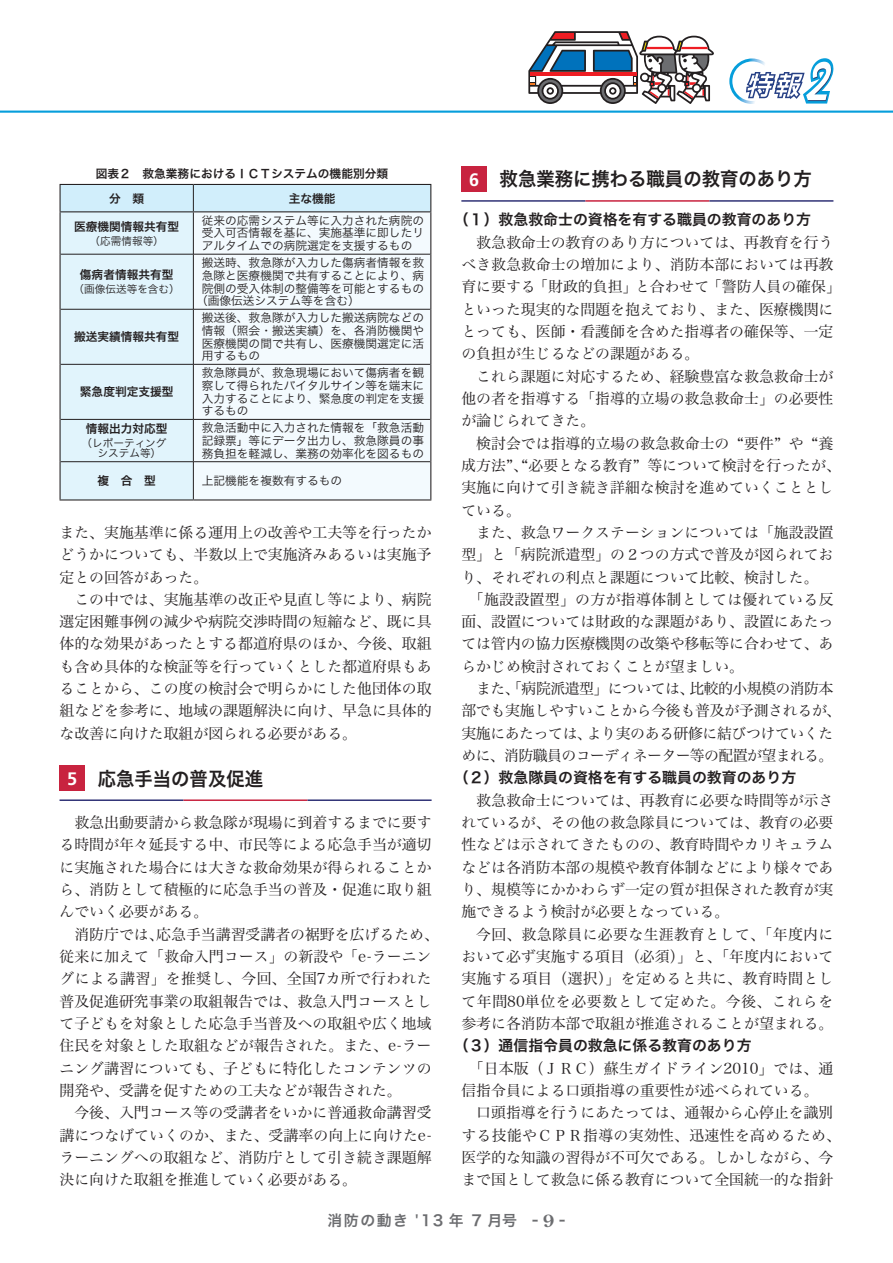
<style>
.page{position:relative;width:893px;height:1263px;background:#fff}
.page>*{position:absolute;margin:0;border:0;box-sizing:border-box;transform-origin:0 0}
.t1{font:19.2px "Hira Kaku Pro N W6";color:#231f20;scale:.96 1}
.t2{font:14.85px/22.4px "Hira Min Pro N W3";color:#231f20;text-align:justify}
.t3{font:14.85px "Hira Kaku Pro N W6";color:#231f20}
.t4{font:14.85px "Hira Min Pro N W3";letter-spacing:-.035em;color:#231f20}
.t5{font:14.85px "Hira Min Pro N W3";letter-spacing:-.02em;color:#231f20}
.t6{font:14.85px "Hira Min Pro N W3";letter-spacing:-.025em;color:#231f20}
.t7{font:14.85px "Hira Min Pro N W3";letter-spacing:-.04em;color:#231f20}
.t8{font:14.85px "Hira Min Pro N W3";letter-spacing:.025em;color:#231f20}
.t9{font:14.85px "Hira Min Pro N W3";letter-spacing:.02em;color:#231f20}
.t10{font:14.85px "Hira Kaku Pro W6";letter-spacing:.1em;color:#6c6d70}
.t11{font:11.7px/12.8px "Hira Kaku Pro N W3";color:#231f20;text-align:justify}
.t12{font:11.7px "Hira Kaku Pro N W6";color:#231f20}
.t13{font:10.65px/10.6px "Hira Kaku Pro N W3";color:#231f20}
.s1{font-family:"Frutiger";font-weight:700;font-size:18px;color:#fff}
.s2{font-family:"Century Old Style Std";font-weight:700;font-size:16.95px}
</style>
<div class="page">
<hr style="left:60px;top:799px;width:124px;height:2px;background:#303276">
<hr style="left:184px;top:799px;width:124px;height:2px;background:#c8233f">
<hr style="left:308px;top:799px;width:124px;height:2px;background:#303276">
<div style="left:60px;top:765px;width:25px;height:26px;background:#c8233f"></div>
<hr style="left:461px;top:200px;width:124px;height:2px;background:#303276">
<hr style="left:585px;top:200px;width:124px;height:2px;background:#c8233f">
<hr style="left:709px;top:200px;width:124px;height:2px;background:#303276">
<div style="left:461px;top:166px;width:26px;height:26px;background:#c8233f"></div>
<svg style="left:729px;top:58px;width:105px;height:46px"></svg>
<svg style="left:60px;top:184px;width:371px;height:315px"></svg>
<hr style="left:60px;top:212px;width:1px;height:42px;background:#231f20">
<hr style="left:430px;top:212px;width:1px;height:42px;background:#231f20">
<hr style="left:60px;top:254px;width:1px;height:55px;background:#231f20">
<hr style="left:430px;top:254px;width:1px;height:55px;background:#231f20">
<hr style="left:60px;top:309px;width:1px;height:55px;background:#231f20">
<hr style="left:430px;top:309px;width:1px;height:55px;background:#231f20">
<hr style="left:60px;top:364px;width:1px;height:55px;background:#231f20">
<hr style="left:430px;top:364px;width:1px;height:55px;background:#231f20">
<hr style="left:60px;top:419px;width:1px;height:43px;background:#231f20">
<hr style="left:430px;top:419px;width:1px;height:43px;background:#231f20">
<hr style="left:60px;top:462px;width:1px;height:37px;background:#231f20">
<hr style="left:430px;top:462px;width:1px;height:37px;background:#231f20">
<hr style="left:60px;top:499px;width:133px;height:1px;background:#231f20">
<hr style="left:193px;top:499px;width:238px;height:1px;background:#231f20">
<svg style="left:528px;top:31px;width:186px;height:73px"></svg>
<hr style="left:0;top:111px;width:893px;height:2px;background:#069edb">
<p class="t12" style="left:96px;top:163px;width:294px">図表２　救急業務におけるＩＣＴシステムの機能別分類</p>
<p class="t12" style="left:109px;top:188px;width:37px">分　類</p>
<p class="t12" style="left:289px;top:188px;width:48px">主な機能</p>
<p class="t12" style="left:74px;top:216px;width:107px">医療機関情報共有型</p>
<p class="t13" style="left:90px;top:234px;width:76px">（応需情報等）</p>
<p class="t11" style="left:202px;top:213px;width:224px">従来の応需システム等に入力された病院の受入可否情報を基に、実施基準に即したリアルタイムでの病院選定を支援するもの</p>
<p class="t12" style="left:80px;top:264px;width:95px">傷病者情報共有型</p>
<p class="t13" style="left:74px;top:283px;width:108px">（画像伝送等を含む）</p>
<p class="t12" style="left:74px;top:326px;width:107px">搬送実績情報共有型</p>
<p class="t12" style="left:80px;top:381px;width:95px">緊急度判定支援型</p>
<p class="t12" style="left:86px;top:418px;width:83px">情報出力対応型</p>
<p class="t13" style="left:97px;top:437px;width:71px;text-indent:-16px">（レポーティングシステム等）</p>
<p class="t11" style="left:202px;top:255px;width:224px">搬送時、救急隊が入力した傷病者情報を救</p>
<p class="t11" style="left:202px;top:268px;width:224px">急隊と医療機関で共有することにより、病</p>
<p class="t11" style="left:202px;top:281px;width:224px">院側の受入体制の整備等を可能とするもの</p>
<p class="t11" style="left:196px;top:294px;width:165px">（画像伝送システム等を含む）</p>
<p class="t11" style="left:202px;top:310px;width:224px">搬送後、救急隊が入力した搬送病院などの情報（照会・搬送実績）を、各消防機関や医療機関の間で共有し、医療機関選定に活用するもの</p>
<p class="t11" style="left:202px;top:366px;width:224px">救急隊員が、救急現場において傷病者を観察して得られたバイタルサイン等を端末に入力することにより、緊急度の判定を支援するもの</p>
<p class="t11" style="left:202px;top:421px;width:224px">救急活動中に入力された情報を「救急活動記録票」等にデータ出力し、救急隊員の事務負担を軽減し、業務の効率化を図るもの</p>
<p class="t12" style="left:97px;top:470px;width:60px">複　合　型</p>
<p class="t11" style="left:202px;top:474px;width:142px">上記機能を複数有するもの</p>
<p class="t2" style="left:60px;top:520px;width:374px">また、実施基準に係る運用上の改善や工夫等を行ったかどうかについても、半数以上で実施済みあるいは実施予定との回答があった。</p>
<p class="t2" style="left:60px;top:587px;width:374px;text-indent:15px">この中では、実施基準の改正や見直し等により、病院選定困難事例の減少や病院交渉時間の短縮など、既に具体的な効果があったとする都道府県のほか、今後、取組も含め具体的な検証等を行っていくとした都道府県もあることから、この度の検討会で明らかにした他団体の取組などを参考に、地域の課題解決に向け、早急に具体的な改善に向けた取組が図られる必要がある。</p>
<p class="t1" style="left:67px;top:761px;width:206px"><span class="s1">5</span> 応急手当の普及促進</p>
<p class="t2" style="left:60px;top:810px;width:374px;text-indent:15px">救急出動要請から救急隊が現場に到着するまでに要する時間が年々延長する中、市民等による応急手当が適切に実施された場合には大きな救命効果が得られることから、消防として積極的に応急手当の普及・促進に取り組んでいく必要がある。</p>
<p class="t2" style="left:60px;top:922px;width:381px;text-align:left;text-indent:15px">消防庁では、応急手当講習受講者の裾野を広げるため、従来に加えて「救命入門コース」の新設や「e-ラーニングによる講習」を推奨し、今回、全国7カ所で行われた普及促進研究事業の取組報告では、救急入門コースとして子どもを対象とした応急手当普及への取組や広く地域住民を対象とした取組などが報告された。また、e-ラーニング講習についても、子どもに特化したコンテンツの開発や、受講を促すための工夫などが報告された。</p>
<p class="t2" style="left:60px;top:1100px;width:374px;text-indent:15px">今後、入門コース等の受講者をいかに普通救命講習受講につなげていくのか、また、受講率の向上に向けたe-ラーニングへの取組など、消防庁として引き続き課題解決に向けた取組を推進していく必要がある。</p>
<p class="t1" style="left:469px;top:162px;width:359px"><span class="s1">6</span> 救急業務に携わる職員の教育のあり方</p>
<p class="t3" style="left:454px;top:206px;width:359px">（１）救急救命士の資格を有する職員の教育のあり方</p>
<p class="t2" style="left:461px;top:229px;width:381px;text-align:left;text-indent:15px">救急救命士の教育のあり方については、再教育を行うべき救急救命士の増加により、消防本部においては再教育に要する「財政的負担」と合わせて「警防人員の確保」といった現実的な問題を抱えており、また、医療機関にとっても、医師・看護師を含めた指導者の確保等、一定の負担が生じるなどの課題がある。</p>
<p class="t2" style="left:461px;top:363px;width:374px;text-indent:15px">これら課題に対応するため、経験豊富な救急救命士が他の者を指導する「指導的立場の救急救命士」の必要性が論じられてきた。</p>
<p class="t2" style="left:461px;top:430px;width:381px;text-align:left;text-indent:15px">検討会では指導的立場の救急救命士の “要件” や “養成方法”、“必要となる教育” 等について検討を行ったが、実施に向けて引き続き詳細な検討を進めていくこととしている。</p>
<p class="t2" style="left:476px;top:520px;width:359px">また、救急ワークステーションについては「施設設置</p>
<p class="t2" style="left:461px;top:542px;width:374px">型」と「病院派遣型」の２つの方式で普及が図られてお</p>
<p class="t2" style="left:461px;top:564px;width:359px">り、それぞれの利点と課題について比較、検討した。</p>
<p class="t9" style="left:469px;top:587px;width:366px">「施設設置型」の方が指導体制としては優れている反</p>
<p class="t2" style="left:461px;top:609px;width:374px">面、設置については財政的な課題があり、設置にあたっ</p>
<p class="t2" style="left:461px;top:631px;width:374px">ては管内の協力医療機関の改築や移転等に合わせて、あ</p>
<p class="t2" style="left:461px;top:654px;width:284px">らかじめ検討されておくことが望ましい。</p>
<p class="t4" style="left:476px;top:676px;width:359px">また、「病院派遣型」については、比較的小規模の消防本</p>
<p class="t5" style="left:461px;top:698px;width:381px">部でも実施しやすいことから今後も普及が予測されるが、</p>
<p class="t6" style="left:461px;top:720px;width:373px">実施にあたっては、より実のある研修に結びつけていくた</p>
<p class="t7" style="left:461px;top:743px;width:374px">めに、消防職員のコーディネーター等の配置が望まれる。</p>
<p class="t3" style="left:454px;top:764px;width:344px">（２）救急隊員の資格を有する職員の教育のあり方</p>
<p class="t2" style="left:461px;top:788px;width:374px;text-indent:15px">救急救命士については、再教育に必要な時間等が示されているが、その他の救急隊員については、教育の必要性などは示されてきたものの、教育時間やカリキュラムなどは各消防本部の規模や教育体制などにより様々であり、規模等にかかわらず一定の質が担保された教育が実施できるよう検討が必要となっている。</p>
<p class="t2" style="left:461px;top:922px;width:374px;text-indent:15px">今回、救急隊員に必要な生涯教育として、「年度内において必ず実施する項目（必須）」と、「年度内において実施する項目（選択）」を定めると共に、教育時間として年間80単位を必要数として定めた。今後、これらを参考に各消防本部で取組が推進されることが望まれる。</p>
<p class="t3" style="left:454px;top:1032px;width:299px">（３）通信指令員の救急に係る教育のあり方</p>
<p class="t2" style="left:469px;top:1055px;width:366px">「日本版（ＪＲＣ）蘇生ガイドライン2010」では、通</p>
<p class="t2" style="left:461px;top:1078px;width:359px">信指令員による口頭指導の重要性が述べられている。</p>
<p class="t2" style="left:476px;top:1100px;width:359px">口頭指導を行うにあたっては、通報から心停止を識別</p>
<p class="t8" style="left:461px;top:1122px;width:381px">する技能やＣＰＲ指導の実効性、迅速性を高めるため、</p>
<p class="t2" style="left:461px;top:1145px;width:374px">医学的な知識の習得が不可欠である。しかしながら、今</p>
<p class="t2" style="left:461px;top:1167px;width:374px">まで国として救急に係る教育について全国統一的な指針</p>
<p class="t10" style="left:328px;top:1207px;width:239px">消防の動き '13 年 7 月号 - <span class="s2">9</span> -</p>
</div>
